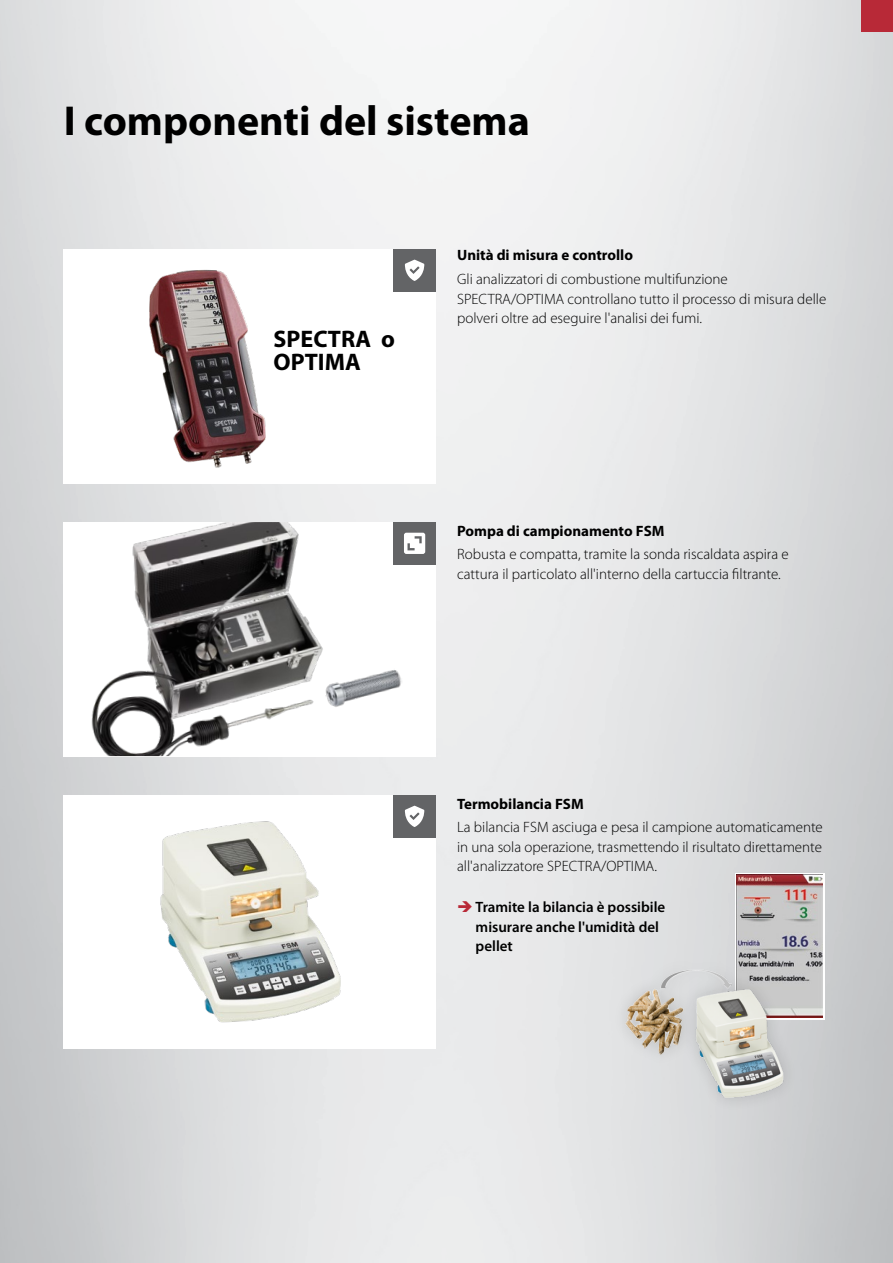
<style>
.page{position:relative;width:893px;height:1263px;background:#fff}
.page>*{position:absolute;margin:0;border:0;box-sizing:border-box;transform-origin:0 0}
.t1{font:700 42px "Myriad Pro";color:#000}
.t2{font:700 24px/23.7px "Myriad Pro";color:#000}
.t3{font:300 15px/19.5px "Myriad Pro";color:#000}
.t4{font:700 15px "Myriad Pro";color:#000}
.t5{font:600 15px/19.5px "Myriad Pro";color:#000}
.s1{color:#b82937}
</style>
<div class="page">
<img style="left:91px;top:522px;width:232px;height:234px">
<div style="left:393px;top:249px;width:43px;height:43px;background:#636466"></div>
<svg style="left:405px;top:260px;width:19px;height:21px"></svg>
<div style="left:393px;top:522px;width:43px;height:43px;background:#636466"></div>
<svg style="left:404px;top:533px;width:21px;height:21px"></svg>
<div style="left:393px;top:795px;width:43px;height:43px;background:#636466"></div>
<svg style="left:405px;top:806px;width:19px;height:21px"></svg>
<img style="left:160px;top:821px;width:181px;height:202px">
<img style="left:149px;top:269px;width:117px;height:199px">
<img style="left:325px;top:669px;width:78px;height:39px">
<img style="left:613px;top:872px;width:256px;height:245px">
<div style="left:861px;top:0;width:32px;height:32px;background:#b82937"></div>
<h1 class="t1" style="left:64px;top:97px;width:468px">I componenti del sistema</h1>
<h2 class="t2" style="left:274px;top:327px;width:123px">SPECTRA o<br>OPTIMA</h2>
<p class="t4" style="left:457px;top:247px;width:177px">Unità di misura e controllo</p>
<p class="t3" style="left:457px;top:269px;width:371px">Gli analizzatori di combustione multifunzione<br>SPECTRA/OPTIMA controllano tutto il processo di misura delle polveri oltre ad eseguire l'analisi dei fumi.</p>
<p class="t4" style="left:457px;top:522px;width:209px">Pompa di campionamento FSM</p>
<p class="t3" style="left:457px;top:545px;width:333px">Robusta e compatta, tramite la sonda riscaldata aspira e cattura il particolato all'interno della cartuccia filtrante.</p>
<p class="t4" style="left:457px;top:795px;width:128px">Termobilancia FSM</p>
<p class="t3" style="left:457px;top:818px;width:367px;text-align:justify">La bilancia FSM asciuga e pesa il campione automaticamente in una sola operazione, trasmettendo il risultato direttamente all'analizzatore SPECTRA/OPTIMA.</p>
<p class="t5" style="left:476px;top:897px;width:191px;text-indent:-19px"><span class="s1">➔</span> Tramite la bilancia è possibile misurare anche l'umidità del pellet</p>
</div>
